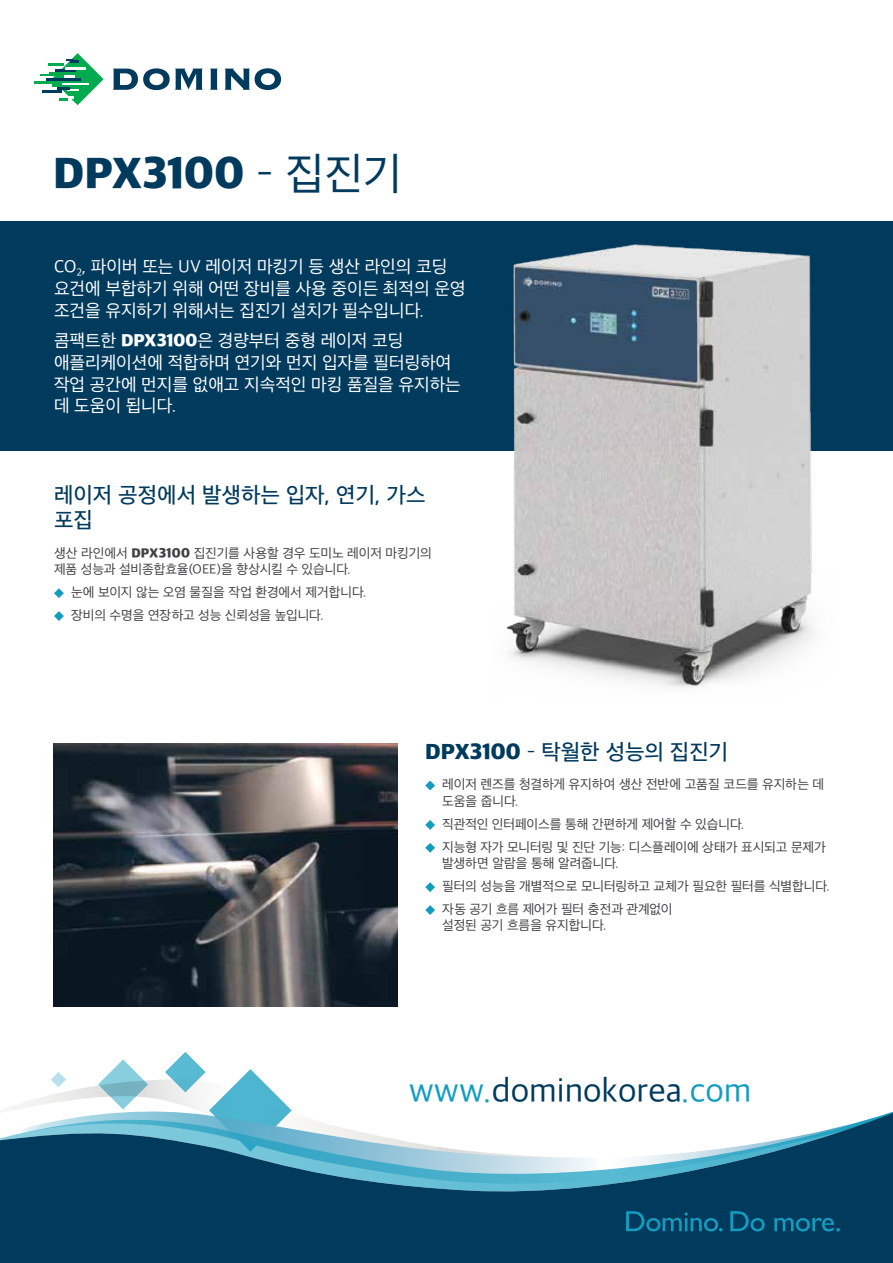
<style>
.page{position:relative;width:893px;height:1263px;background:#fff}
.page>*{position:absolute;margin:0;border:0;box-sizing:border-box;transform-origin:0 0}
.t1{font:800 45px "Apple SD Gothic Neo";color:#003a5d}
.t2{font:34.5px "Apple SD Gothic Neo";color:#003a5d}
.t3{font:500 22.5px/25.5px "Apple SD Gothic Neo";color:#003a5d}
.t4{font:18px/21.8px "Apple SD Gothic Neo";color:#fff}
.t5{font:13.5px/23px "Apple SD Gothic Neo";letter-spacing:-.01em;color:#414042}
.s1{font-weight:400}
.s2{font-weight:800}
.s3{color:#129dc0}
</style>
<div class="page">
<div style="left:0;top:221px;width:893px;height:230px;background:#003a5d"></div>
<svg style="left:103px;top:1059px;width:40px;height:20px"></svg>
<svg style="left:41px;top:1079px;width:124px;height:19px"></svg>
<svg style="left:51px;top:1072px;width:15px;height:15px"></svg>
<svg style="left:9px;top:1098px;width:156px;height:10px"></svg>
<svg style="left:165px;top:1052px;width:124px;height:56px"></svg>
<svg style="left:0;top:1108px;width:893px;height:155px;fill:#003a5d"></svg>
<svg style="left:210px;top:69px;width:8px;height:21px"></svg>
<svg style="left:225px;top:68px;width:56px;height:22px"></svg>
<svg style="left:113px;top:68px;width:90px;height:22px"></svg>
<hr style="left:34px;top:81px;width:29px;height:2px;background:#00ab4f">
<svg style="left:40px;top:53px;width:64px;height:52px"></svg>
<svg style="left:626px;top:1211px;width:214px;height:20px;background:#045578"></svg>
<svg style="left:425px;top:781px;width:10px;height:9px"></svg>
<svg style="left:425px;top:820px;width:10px;height:10px"></svg>
<svg style="left:425px;top:843px;width:10px;height:10px"></svg>
<svg style="left:425px;top:882px;width:10px;height:10px"></svg>
<svg style="left:425px;top:905px;width:10px;height:10px"></svg>
<svg style="left:54px;top:588px;width:10px;height:10px"></svg>
<svg style="left:54px;top:611px;width:10px;height:10px"></svg>
<img style="left:506px;top:244px;width:308px;height:444px">
<img style="left:53px;top:743px;width:345px;height:264px">
<h1 class="t1" style="left:53px;top:139px;width:351px">DPX3100 <span class="s1">– 집진기</span></h1>
<h3 class="t4" style="left:54px;top:255px;width:413px">CO<sub>2</sub>, 파이버 또는 UV 레이저 마킹기 등 생산 라인의 코딩 요건에 부합하기 위해 어떤 장비를 사용 중이든 최적의 운영 조건을 유지하기 위해서는 집진기 설치가 필수입니다.</h3>
<h3 class="t4" style="left:54px;top:329px;width:408px">콤팩트한 <span class="s2">DPX3100</span>은 경량부터 중형 레이저 코딩 애플리케이션에 적합하며 연기와 먼지 입자를 필터링하여 작업 공간에 먼지를 없애고 지속적인 마킹 품질을 유지하는 데 도움이 됩니다.</h3>
<h3 class="t3" style="left:54px;top:480px;width:373px">레이저 공정에서 발생하는 입자, 연기, 가스 포집</h3>
<p class="t5" style="left:54px;top:544px;width:379px;line-height:16.5px">생산 라인에서 <span class="s2">DPX3100</span> 집진기를 사용할 경우 도미노 레이저 마킹기의 제품 성능과 설비종합효율(OEE)을 향상시킬 수 있습니다.</p>
<p class="t5" style="left:71px;top:580px;width:297px">눈에 보이지 않는 오염 물질을 작업 환경에서 제거합니다. 장비의 수명을 연장하고 성능 신뢰성을 높입니다.</p>
<h3 class="t3" style="left:425px;top:737px;width:305px"><span class="s2">DPX3100</span> – 탁월한 성능의 집진기</h3>
<p class="t5" style="left:442px;top:775px;width:384px;line-height:16.5px">레이저 렌즈를 청결하게 유지하여 생산 전반에 고품질 코드를 유지하는 데 도움을 줍니다.</p>
<p class="t5" style="left:442px;top:812px;width:385px">직관적인 인터페이스를 통해 간편하게 제어할 수 있습니다.<br>지능형 자가 모니터링 및 진단 기능: 디스플레이에 상태가 표시되고 문제가</p>
<p class="t5" style="left:442px;top:851px;width:389px">발생하면 알람을 통해 알려줍니다.<br>필터의 성능을 개별적으로 모니터링하고 교체가 필요한 필터를 식별합니다. 자동 공기 흐름 제어가 필터 충전과 관계없이</p>
<p class="t5" style="left:442px;top:913px;width:166px">설정된 공기 흐름을 유지합니다.</p>
<h2 class="t2" style="left:409px;top:1068px;width:344px"><span class="s3">www.</span>dominokorea<span class="s3">.com</span></h2>
</div>
